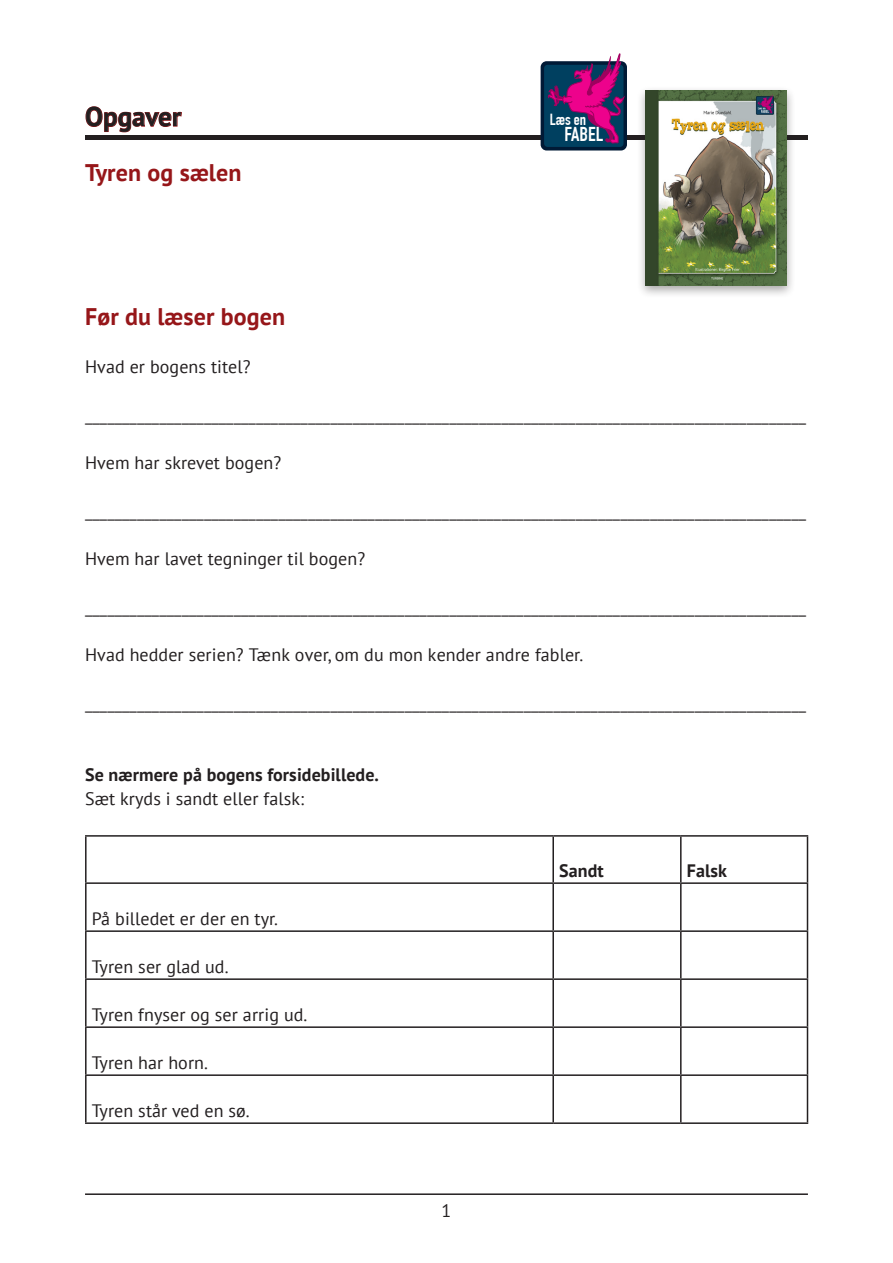
<style>
.page{position:relative;width:893px;height:1263px;background:#fff}
.page>*{position:absolute;margin:0;border:0;box-sizing:border-box;transform-origin:0 0}
.t1{font:700 27px "PT Sans";color:#231f20}
.Rubrik{font:700 24px "PT Sans";letter-spacing:.005em;color:#961619}
.t2{font:700 19.65px "DIN Condensed";color:#fff;scale:1.04 1}
.Brødtekst{font:18px "PT Sans";letter-spacing:.005em;color:#231f20}
.Mellemrubrik{font:700 18px "PT Sans";letter-spacing:.005em;color:#231f20}
.Brødtekst-2{font:700 18px "PT Sans";letter-spacing:.005em;color:#231f20}
.t3{font:700 15.75px "DIN Condensed";color:#fff;scale:1.04 1}
</style>
<div class="page">
<hr style="left:85px;top:1193px;width:723px;height:2px;background:#231f20">
<hr style="left:85px;top:136px;width:723px;height:4px;background:#231f20">
<svg style="left:85px;top:106px;width:97px;height:27px"></svg>
<hr style="left:85px;top:835px;width:468px;height:2px;background:#231f20">
<hr style="left:85px;top:837px;width:2px;height:45px;background:#231f20">
<hr style="left:553px;top:835px;width:128px;height:2px;background:#231f20">
<hr style="left:552px;top:837px;width:2px;height:45px;background:#231f20">
<hr style="left:681px;top:835px;width:127px;height:2px;background:#231f20">
<hr style="left:680px;top:837px;width:2px;height:45px;background:#231f20">
<hr style="left:807px;top:837px;width:1px;height:45px;background:#231f20">
<hr style="left:85px;top:882px;width:468px;height:2px;background:#231f20">
<hr style="left:85px;top:884px;width:2px;height:46px;background:#231f20">
<hr style="left:553px;top:882px;width:128px;height:2px;background:#231f20">
<hr style="left:552px;top:884px;width:2px;height:46px;background:#231f20">
<hr style="left:681px;top:882px;width:127px;height:2px;background:#231f20">
<hr style="left:680px;top:884px;width:2px;height:46px;background:#231f20">
<hr style="left:807px;top:884px;width:1px;height:46px;background:#231f20">
<hr style="left:85px;top:930px;width:468px;height:2px;background:#231f20">
<hr style="left:85px;top:932px;width:2px;height:46px;background:#231f20">
<hr style="left:553px;top:930px;width:128px;height:2px;background:#231f20">
<hr style="left:552px;top:932px;width:2px;height:46px;background:#231f20">
<hr style="left:681px;top:930px;width:127px;height:2px;background:#231f20">
<hr style="left:680px;top:932px;width:2px;height:46px;background:#231f20">
<hr style="left:807px;top:932px;width:1px;height:46px;background:#231f20">
<hr style="left:85px;top:978px;width:468px;height:2px;background:#231f20">
<hr style="left:85px;top:980px;width:2px;height:46px;background:#231f20">
<hr style="left:553px;top:978px;width:128px;height:2px;background:#231f20">
<hr style="left:552px;top:980px;width:2px;height:46px;background:#231f20">
<hr style="left:681px;top:978px;width:127px;height:2px;background:#231f20">
<hr style="left:680px;top:980px;width:2px;height:46px;background:#231f20">
<hr style="left:807px;top:980px;width:1px;height:46px;background:#231f20">
<hr style="left:85px;top:1026px;width:468px;height:2px;background:#231f20">
<hr style="left:85px;top:1028px;width:2px;height:46px;background:#231f20">
<hr style="left:553px;top:1026px;width:128px;height:2px;background:#231f20">
<hr style="left:552px;top:1028px;width:2px;height:46px;background:#231f20">
<hr style="left:681px;top:1026px;width:127px;height:2px;background:#231f20">
<hr style="left:680px;top:1028px;width:2px;height:46px;background:#231f20">
<hr style="left:807px;top:1028px;width:1px;height:46px;background:#231f20">
<hr style="left:85px;top:1074px;width:468px;height:2px;background:#231f20">
<hr style="left:85px;top:1076px;width:2px;height:46px;background:#231f20">
<hr style="left:553px;top:1074px;width:128px;height:2px;background:#231f20">
<hr style="left:552px;top:1076px;width:2px;height:46px;background:#231f20">
<hr style="left:681px;top:1074px;width:127px;height:2px;background:#231f20">
<hr style="left:680px;top:1076px;width:2px;height:46px;background:#231f20">
<hr style="left:807px;top:1076px;width:1px;height:46px;background:#231f20">
<hr style="left:85px;top:1122px;width:468px;height:2px;background:#231f20">
<hr style="left:553px;top:1122px;width:128px;height:2px;background:#231f20">
<hr style="left:681px;top:1122px;width:127px;height:2px;background:#231f20">
<div style="left:636px;top:86px;width:160px;height:212px;background:#231f20;opacity:.4"></div>
<img style="left:645px;top:90px;width:142px;height:195px">
<div style="left:541px;top:61px;width:86px;height:89px;background:#001a36;border-radius:6px"></div>
<div style="left:544px;top:65px;width:79px;height:82px;background:#004060;border-radius:3px"></div>
<svg style="left:547px;top:53px;width:78px;height:91px"></svg>
<h1 class="t1" style="left:85px;top:99px;width:98px">Opgaver</h1>
<p class="Rubrik" style="left:85px;top:157px;width:158px">Tyren og sælen</p>
<p class="Rubrik" style="left:85px;top:301px;width:202px">Før du læser bogen</p>
<p class="Brødtekst" style="left:85px;top:355px;width:167px">Hvad er bogens titel?</p>
<p class="t3" style="left:550px;top:110px;width:37px">Læs en</p>
<p class="t2" style="left:565px;top:123px;width:39px">FABEL</p>
<p class="Brødtekst" style="left:85px;top:403px;width:723px">_________________________________________________________________________________________________</p>
<p class="Brødtekst" style="left:85px;top:451px;width:198px">Hvem har skrevet bogen?</p>
<p class="Brødtekst" style="left:85px;top:499px;width:723px">_________________________________________________________________________________________________</p>
<p class="Brødtekst" style="left:85px;top:547px;width:282px">Hvem har lavet tegninger til bogen?</p>
<p class="Brødtekst" style="left:85px;top:595px;width:723px">_________________________________________________________________________________________________</p>
<p class="Brødtekst" style="left:85px;top:643px;width:500px">Hvad hedder serien? Tænk over, om du mon kender andre fabler.</p>
<p class="Brødtekst" style="left:85px;top:691px;width:723px">_________________________________________________________________________________________________</p>
<p class="Mellemrubrik" style="left:85px;top:763px;width:296px">Se nærmere på bogens forsidebillede.</p>
<p class="Brødtekst" style="left:85px;top:787px;width:220px">Sæt kryds i sandt eller falsk:</p>
<p class="Brødtekst" style="left:92px;top:907px;width:188px">På billedet er der en tyr.</p>
<p class="Brødtekst" style="left:92px;top:955px;width:138px">Tyren ser glad ud.</p>
<p class="Brødtekst" style="left:92px;top:1003px;width:217px">Tyren fnyser og ser arrig ud.</p>
<p class="Brødtekst" style="left:92px;top:1051px;width:118px">Tyren har horn.</p>
<p class="Brødtekst" style="left:92px;top:1099px;width:159px">Tyren står ved en sø.</p>
<p class="Brødtekst" style="left:442px;top:1199px;width:11px">1</p>
<p class="Brødtekst-2" style="left:559px;top:859px;width:46px">Sandt</p>
<p class="Brødtekst-2" style="left:687px;top:859px;width:42px">Falsk</p>
</div>
